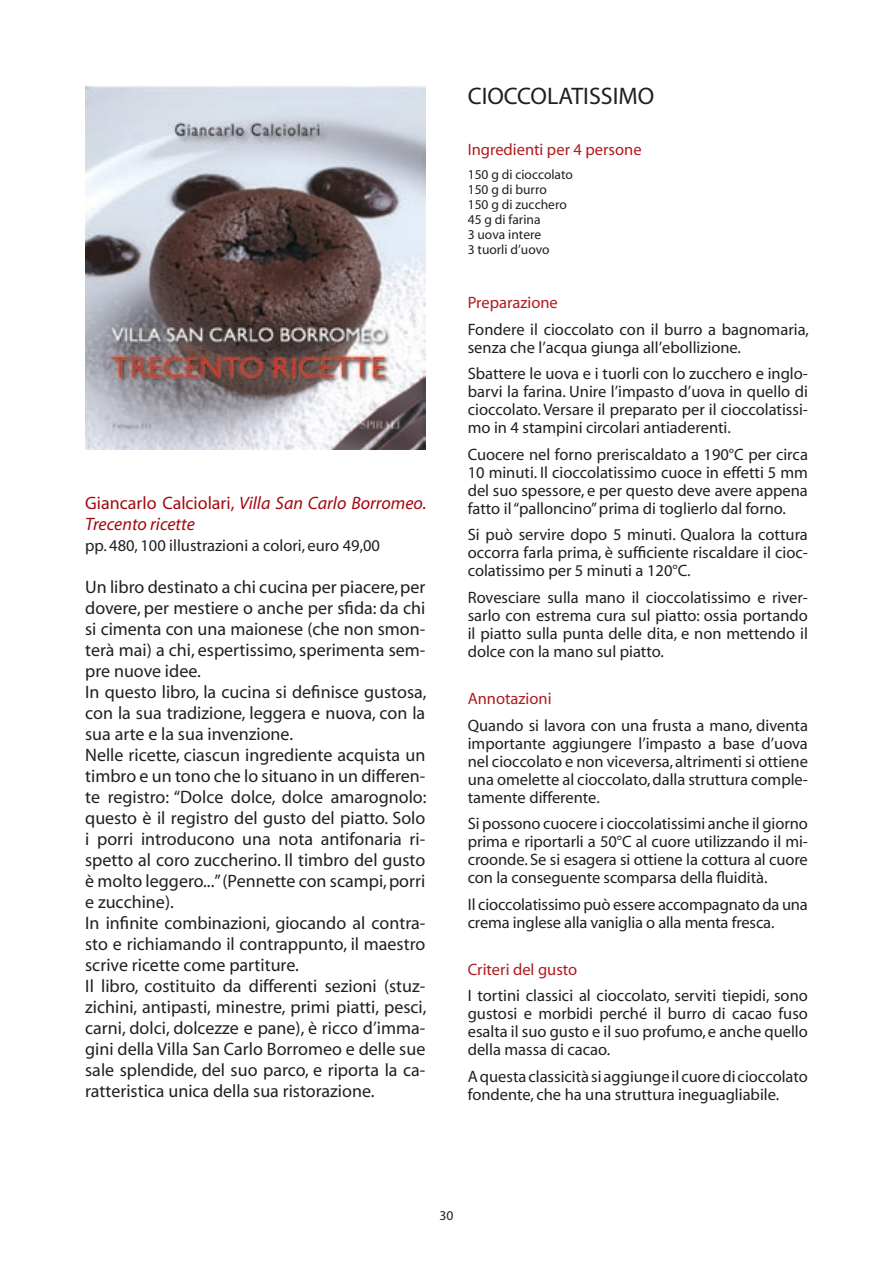
<style>
.page{position:relative;width:893px;height:1263px;background:#fff}
.page>*{position:absolute;margin:0;border:0;box-sizing:border-box;transform-origin:0 0}
.t1{font:24px "Myriad";color:#231f20}
.t2{font:18px/21px "Myriad";color:#231f20}
.t3{font:italic 18px/21px "Myriad";color:#a20910}
.t4{font:16.5px/18px "Myriad";color:#231f20;text-align:justify}
.t5{font:16.5px "Myriad";color:#b01b1f}
.t6{font:13.5px/15px "Myriad";color:#231f20}
.s1{font-style:normal}
</style>
<div class="page">
<img style="left:85px;top:86px;width:340px;height:364px">
<p class="t3" style="left:85px;top:493px;width:343px"><span class="s1">Giancarlo Calciolari,</span> Villa San Carlo Borromeo.<br>Trecento ricette</p>
<p class="t4" style="left:85px;top:537px;width:296px">pp. 480, 100 illustrazioni a colori, euro 49,00</p>
<p class="t2" style="left:85px;top:577px;width:343px">Un libro destinato a chi cucina per piacere, per dovere, per mestiere o anche per sfida: da chi si cimenta con una maionese (che non smon&shy;terà mai) a chi, espertissimo, sperimenta sem&shy;pre nuove idee.<br>In questo libro, la cucina si definisce gustosa, con la sua tradizione, leggera e nuova, con la sua arte e la sua invenzione.<br>Nelle ricette, ciascun ingrediente acquista un timbro e un tono che lo situano in un differen&shy;te registro: “Dolce dolce, dolce amarognolo: questo è il registro del gusto del piatto. Solo i porri introducono una nota antifonaria ri&shy;spetto al coro zuccherino. Il timbro del gusto è molto leggero...” (Pennette con scampi, porri e zucchine).<br>In infinite combinazioni, giocando al contra&shy;sto e richiamando il contrappunto, il maestro scrive ricette come partiture.<br>Il libro, costituito da differenti sezioni (stuz&shy;zichini, antipasti, minestre, primi piatti, pesci, carni, dolci, dolcezze e pane), è ricco d’imma&shy;gini della Villa San Carlo Borromeo e delle sue sale splendide, del suo parco, e riporta la ca&shy;ratteristica unica della sua ristorazione.</p>
<h1 class="t1" style="left:468px;top:84px;width:188px">CIOCCOLATISSIMO</h1>
<p class="t5" style="left:468px;top:141px;width:175px">Ingredienti per 4 persone</p>
<p class="t6" style="left:468px;top:167px;width:107px">150 g di cioccolato<br>150 g di burro<br>150 g di zucchero<br>45 g di farina<br>3 uova intere<br>3 tuorli d’uovo</p>
<p class="t5" style="left:468px;top:295px;width:92px">Preparazione</p>
<p class="t4" style="left:468px;top:321px;width:343px">Fondere il cioccolato con il burro a bagnomaria, senza che l’acqua giunga all’ebollizione.</p>
<p class="t4" style="left:468px;top:366px;width:342px">Sbattere le uova e i tuorli con lo zucchero e inglo&shy;barvi la farina. Unire l’impasto d’uova in quello di cioccolato. Versare il preparato per il cioccolatissi&shy;mo in 4 stampini circolari antiaderenti.</p>
<p class="t4" style="left:468px;top:446px;width:342px">Cuocere nel forno preriscaldato a 190°C per circa 10 minuti. Il cioccolatissimo cuoce in effetti 5 mm del suo spessore, e per questo deve avere appena fatto il “palloncino” prima di toglierlo dal forno.</p>
<p class="t4" style="left:468px;top:527px;width:342px">Si può servire dopo 5 minuti. Qualora la cottura occorra farla prima, è sufficiente riscaldare il cioc&shy;colatissimo per 5 minuti a 120°C.</p>
<p class="t4" style="left:468px;top:589px;width:342px">Rovesciare sulla mano il cioccolatissimo e river&shy;sarlo con estrema cura sul piatto: ossia portando il piatto sulla punta delle dita, e non mettendo il dolce con la mano sul piatto.</p>
<p class="t5" style="left:468px;top:690px;width:85px">Annotazioni</p>
<p class="t4" style="left:468px;top:717px;width:342px">Quando si lavora con una frusta a mano, diventa importante aggiungere l’impasto a base d’uova nel cioccolato e non viceversa, altrimenti si ottiene una omelette al cioccolato, dalla struttura comple&shy;tamente differente.</p>
<p class="t4" style="left:468px;top:815px;width:342px">Si possono cuocere i cioccolatissimi anche il giorno prima e riportarli a 50°C al cuore utilizzando il mi&shy;croonde. Se si esagera si ottiene la cottura al cuore con la conseguente scomparsa della fluidità.</p>
<p class="t4" style="left:468px;top:896px;width:342px">Il cioccolatissimo può essere accompagnato da una crema inglese alla vaniglia o alla menta fresca.</p>
<p class="t5" style="left:468px;top:961px;width:111px">Criteri del gusto</p>
<p class="t4" style="left:468px;top:987px;width:342px">I tortini classici al cioccolato, serviti tiepidi, sono gustosi e morbidi perché il burro di cacao fuso esalta il suo gusto e il suo profumo, e anche quello della massa di cacao.</p>
<p class="t4" style="left:468px;top:1068px;width:342px">A questa classicità si aggiunge il cuore di cioccolato fondente, che ha una struttura ineguagliabile.</p>
<p class="t6" style="left:440px;top:1209px;width:15px">30</p>
</div>
